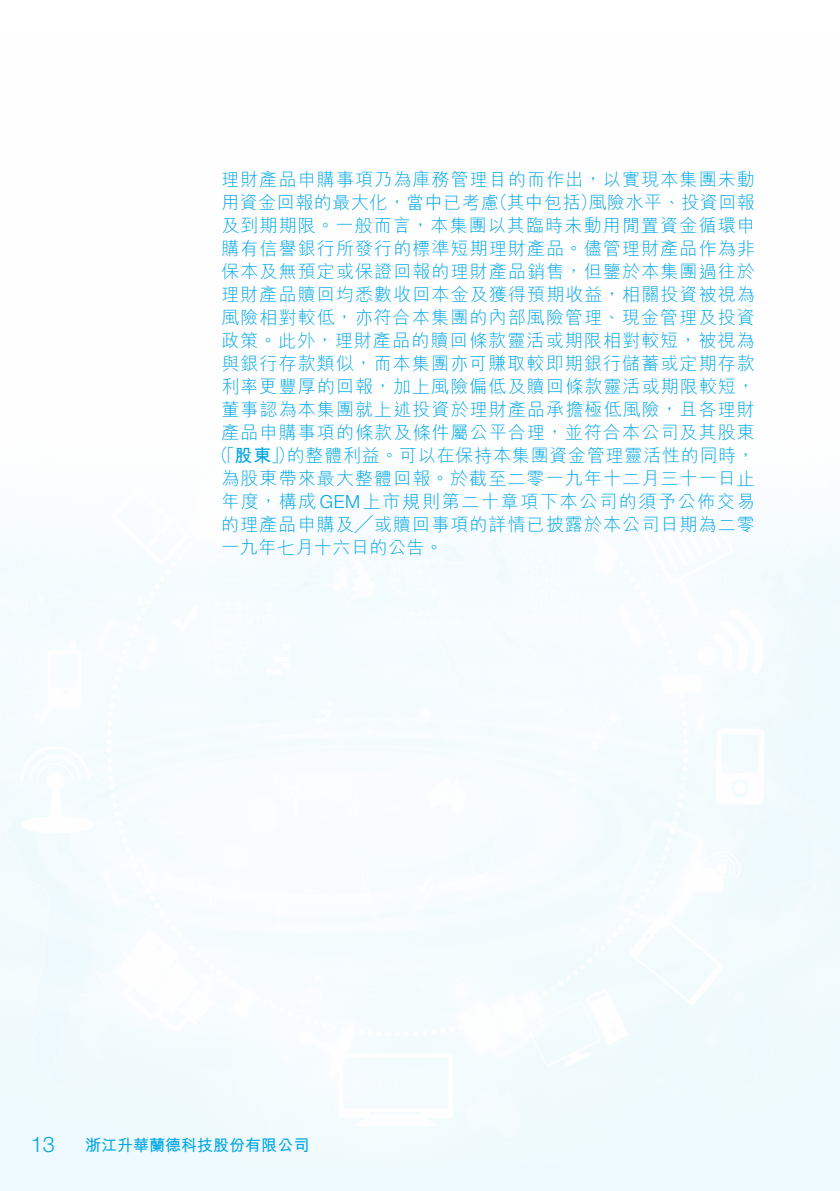
<style>
.page{position:relative;width:840px;height:1191px;background:#fff}
.page>*{position:absolute;margin:0;border:0;box-sizing:border-box;transform-origin:0 0}
.t1{font:300 21.6px "Helvetica Neue LT Std";color:#00a6e4}
.t2{font:300 18px/23px "M Hei HK";letter-spacing:.06em;color:#00a6e4;text-align:right}
.t3{font:300 18px "M Hei HK";letter-spacing:.04em;color:#00a6e4}
.t4{font:300 18px "M Hei HK";letter-spacing:.03em;color:#00a6e4}
.t5{font:700 16px "M Hei HK";color:#00a6e4}
.s1{font-weight:700}
.s2{font-family:"Helvetica Neue LT Std"}
</style>
<div class="page">
<p class="t2" style="left:221px;top:167px;width:535px">理財產品申購事項乃為庫務管理目的而作出，以實現本集團未動風險水平、投資回報</p>
<p class="t2" style="left:489px;top:190px;width:109px">（其中包括）</p>
<p class="t4" style="left:221px;top:190px;width:279px">用資金回報的最大化，當中已考慮</p>
<p class="t2" style="left:221px;top:213px;width:534px">及到期期限。一般而言，本集團以其臨時未動用閒置資金循環申</p>
<p class="t2" style="left:221px;top:236px;width:535px">購有信譽銀行所發行的標準短期理財產品。儘管理財產品作為非</p>
<p class="t2" style="left:221px;top:259px;width:535px">保本及無預定或保證回報的理財產品銷售，但鑒於本集團過往於</p>
<p class="t2" style="left:221px;top:282px;width:535px">理財產品贖回均悉數收回本金及獲得預期收益，相關投資被視為</p>
<p class="t2" style="left:221px;top:305px;width:534px">風險相對較低，亦符合本集團的內部風險管理、現金管理及投資</p>
<p class="t2" style="left:221px;top:328px;width:534px">政策。此外，理財產品的贖回條款靈活或期限相對較短，被視為</p>
<p class="t2" style="left:221px;top:351px;width:535px">與銀行存款類似，而本集團亦可賺取較即期銀行儲蓄或定期存款</p>
<p class="t2" style="left:221px;top:374px;width:534px">利率更豐厚的回報，加上風險偏低及贖回條款靈活或期限較短，</p>
<p class="t2" style="left:221px;top:397px;width:535px">董事認為本集團就上述投資於理財產品承擔極低風險，且各理財</p>
<p class="t2" style="left:221px;top:420px;width:535px">產品申購事項的條款及條件屬公平合理，並符合本公司及其股東</p>
<p class="t3" style="left:287px;top:443px;width:469px">的整體利益。可以在保持本集團資金管理靈活性的同時，</p>
<p class="t2" style="left:221px;top:443px;width:535px;text-align:left;text-indent:-11px">（「<span class="s1">股東</span>」）<br>為股東帶來最大整體回報。於截至二零一九年十二月三十一日止年度，構成<span class="s2">GEM</span>上市規則第二十章項下本公司的須予公佈交易的理產品申購及╱或贖回事項的詳情已披露於本公司日期為二零一九年七月十六日的公告。</p>
<p class="t1" style="left:31px;top:1131px;width:26px">13</p>
<p class="t5" style="left:85px;top:1133px;width:225px">浙江升華蘭德科技股份有限公司</p>
</div>
